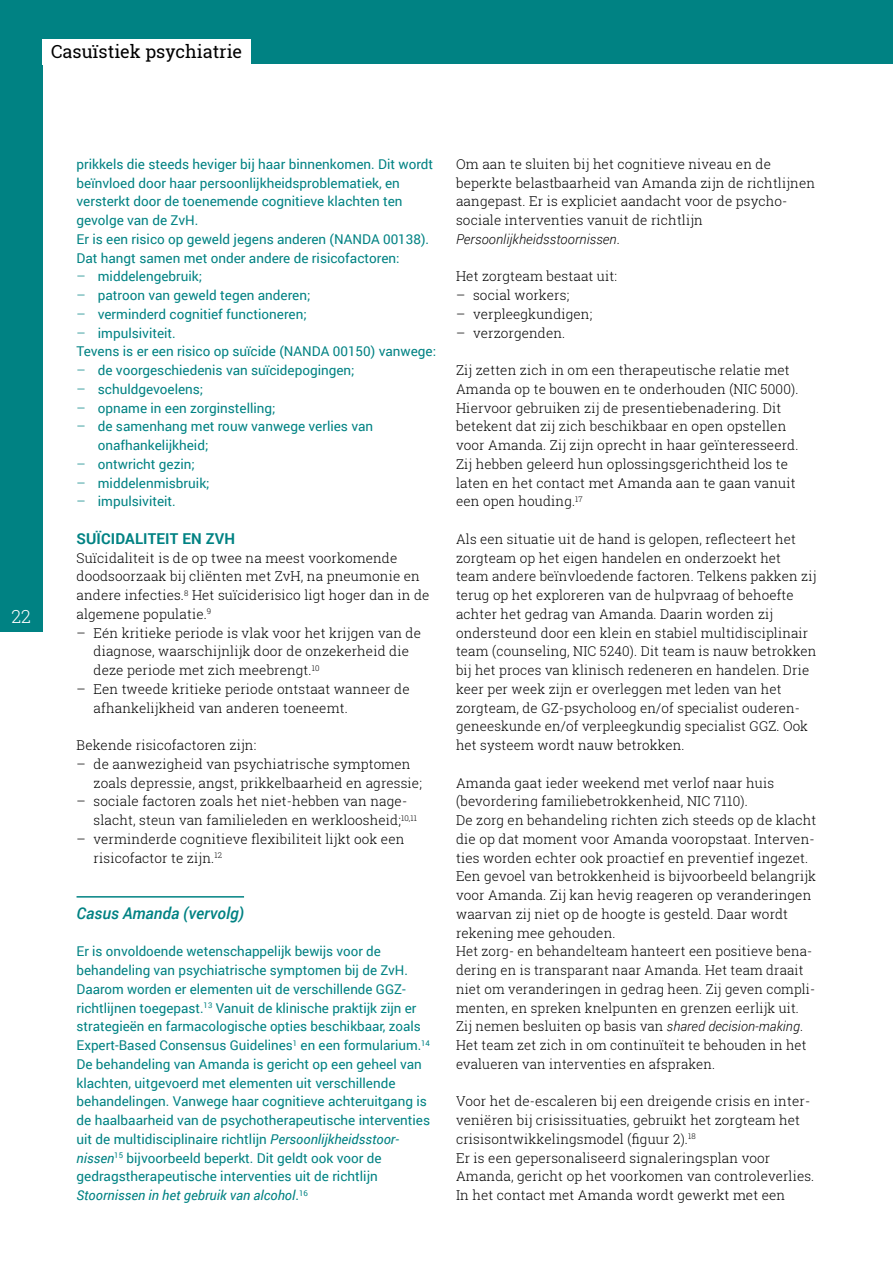
<style>
.page{position:relative;width:893px;height:1263px;background:#fff}
.page>*{position:absolute;margin:0;border:0;box-sizing:border-box;transform-origin:0 0}
.t1{font:18px "Roboto Slab";color:#000}
.t2{font:300 18px "Roboto Slab";color:#fff}
.t3{font:italic 500 16.2px "Roboto";color:#008283}
.t4{font:700 15px "Roboto";letter-spacing:.01em;color:#008283}
.t5{font:300 13.5px/18.8px "Roboto Slab";letter-spacing:.01em;color:#000}
.t6{font:13.5px/18.8px "Roboto";color:#008283}
.t7{font:italic 300 13.5px "Roboto";letter-spacing:.01em;color:#000}
.s1{font-family:"Roboto Slab";font-weight:300}
.s2{font-style:italic}
.s3{font-family:"Roboto Slab";font-style:normal}
.s4{font-family:"Roboto";font-style:italic}
</style>
<div class="page">
<div style="left:0;top:0;width:43px;height:631px;background:#008283"></div>
<div style="left:0;top:0;width:893px;height:64px;background:#008283"></div>
<div style="left:43px;top:39px;width:208px;height:26px;background:#fff"></div>
<hr style="left:77px;top:896px;width:167px;height:1px;background:#008283">
<h1 class="t1" style="left:51px;top:39px;width:193px">Casuïstiek psychiatrie</h1>
<h1 class="t2" style="left:11px;top:604px;width:21px">22</h1>
<p class="t6" style="left:77px;top:154px;width:358px">prikkels die steeds heviger bij haar binnenkomen. Dit wordt beïnvloed door haar persoonlijkheidsproblematiek, en versterkt door de toenemende cognitieve klachten ten gevolge van de ZvH.<br>Er is een risico op geweld jegens anderen (NANDA 00138).<br>Dat hangt samen met onder andere de risicofactoren:</p>
<p class="t6" style="left:77px;top:267px;width:127px"><span class="s1">–</span> middelengebruik;</p>
<p class="t6" style="left:77px;top:285px;width:235px"><span class="s1">–</span> patroon van geweld tegen anderen;</p>
<p class="t6" style="left:77px;top:304px;width:232px"><span class="s1">–</span> verminderd cognitief functioneren;</p>
<p class="t6" style="left:77px;top:323px;width:361px"><span class="s1">–</span> impulsiviteit.<br>Tevens is er een risico op suïcide (NANDA 00150) vanwege:</p>
<p class="t6" style="left:77px;top:360px;width:280px"><span class="s1">–</span> de voorgeschiedenis van suïcidepogingen;</p>
<p class="t6" style="left:77px;top:379px;width:128px"><span class="s1">–</span> schuldgevoelens;</p>
<p class="t6" style="left:77px;top:398px;width:201px"><span class="s1">–</span> opname in een zorginstelling;</p>
<p class="t6" style="left:98px;top:417px;width:277px;text-indent:-21px"><span class="s1">–</span> de samenhang met rouw vanwege verlies van onafhankelijkheid;</p>
<p class="t6" style="left:77px;top:454px;width:120px"><span class="s1">–</span> ontwricht gezin;</p>
<p class="t6" style="left:77px;top:473px;width:135px"><span class="s1">–</span> middelenmisbruik;</p>
<p class="t6" style="left:77px;top:492px;width:101px"><span class="s1">–</span> impulsiviteit.</p>
<p class="t4" style="left:77px;top:528px;width:160px">SUÏCIDALITEIT EN ZVH</p>
<p class="t5" style="left:77px;top:548px;width:354px">Suïcidaliteit is de op twee na meest voorkomende doodsoorzaak bij cliënten met ZvH, na pneumonie en andere infecties.<sup>8</sup> Het suïciderisico ligt hoger dan in de algemene populatie.<sup>9</sup></p>
<p class="t5" style="left:94px;top:623px;width:329px;text-indent:-17px">– Eén kritieke periode is vlak voor het krijgen van de diagnose, waarschijnlijk door de onzekerheid die deze periode met zich meebrengt.<sup>10</sup></p>
<p class="t5" style="left:94px;top:679px;width:318px;text-indent:-17px">– Een tweede kritieke periode ontstaat wanneer de afhankelijkheid van anderen toeneemt.</p>
<p class="t5" style="left:77px;top:735px;width:181px">Bekende risicofactoren zijn:</p>
<p class="t5" style="left:94px;top:754px;width:330px;text-indent:-17px">– de aanwezigheid van psychiatrische symptomen zoals depressie, angst, prikkelbaarheid en agressie;</p>
<p class="t5" style="left:94px;top:792px;width:325px;text-indent:-17px">– sociale factoren zoals het niet-hebben van nage&shy;slacht, steun van familieleden en werkloosheid;<sup>10,11</sup></p>
<p class="t5" style="left:94px;top:829px;width:312px;text-indent:-17px">– verminderde cognitieve flexibiliteit lijkt ook een risicofactor te zijn.<sup>12</sup></p>
<p class="t3" style="left:77px;top:902px;width:169px">Casus Amanda (vervolg)</p>
<p class="t6" style="left:77px;top:942px;width:355px">Er is onvoldoende wetenschappelijk bewijs voor de behandeling van psychiatrische symptomen bij de ZvH.<br>Daarom worden er elementen uit de verschillende GGZ&shy;richtlijnen toegepast.<sup>13</sup> Vanuit de klinische praktijk zijn er strategieën en farmacologische opties beschikbaar, zoals Expert-Based Consensus Guidelines<sup>1</sup> en een formularium.<sup>14<br></sup>De behandeling van Amanda is gericht op een geheel van klachten, uitgevoerd met elementen uit verschillende behandelingen. Vanwege haar cognitieve achteruitgang is de haalbaarheid van de psychotherapeutische interventies uit de multidisciplinaire richtlijn <span class="s2">Persoonlijkheidsstoor&shy;nissen</span><sup>15</sup> bijvoorbeeld beperkt. Dit geldt ook voor de gedragstherapeutische interventies uit de richtlijn <span class="s2">Stoornissen in het gebruik van alcohol</span>.<sup>16</sup></p>
<p class="t5" style="left:456px;top:154px;width:361px">Om aan te sluiten bij het cognitieve niveau en de beperkte belastbaarheid van Amanda zijn de richtlijnen aangepast. Er is expliciet aandacht voor de psycho&shy;sociale interventies vanuit de richtlijn</p>
<p class="t7" style="left:456px;top:230px;width:165px">Persoonlijkheidsstoornissen<span class="s3">.</span></p>
<p class="t5" style="left:456px;top:267px;width:163px">Het zorgteam bestaat uit:</p>
<p class="t5" style="left:456px;top:285px;width:115px">– social workers;</p>
<p class="t5" style="left:456px;top:304px;width:138px">– verpleegkundigen;</p>
<p class="t5" style="left:456px;top:323px;width:111px">– verzorgenden.</p>
<p class="t5" style="left:456px;top:360px;width:344px">Zij zetten zich in om een therapeutische relatie met Amanda op te bouwen en te onderhouden (NIC 5000).<br>Hiervoor gebruiken zij de presentiebenadering. Dit betekent dat zij zich beschikbaar en open opstellen voor Amanda. Zij zijn oprecht in haar geïnteresseerd.<br>Zij hebben geleerd hun oplossingsgerichtheid los te laten en het contact met Amanda aan te gaan vanuit een open houding.<sup>17</sup></p>
<p class="t5" style="left:456px;top:529px;width:362px">Als een situatie uit de hand is gelopen, reflecteert het zorgteam op het eigen handelen en onderzoekt het team andere beïnvloedende factoren. Telkens pakken zij terug op het exploreren van de hulpvraag of behoefte achter het gedrag van Amanda. Daarin worden zij ondersteund door een klein en stabiel multidisciplinair team (counseling, NIC 5240). Dit team is nauw betrokken bij het proces van klinisch redeneren en handelen. Drie keer per week zijn er overleggen met leden van het zorgteam, de GZ-psycholoog en/of specialist ouderen&shy;geneeskunde en/of verpleegkundig specialist GGZ. Ook het systeem wordt nauw betrokken.</p>
<p class="t5" style="left:456px;top:773px;width:362px">Amanda gaat ieder weekend met verlof naar huis (bevordering familiebetrokkenheid, NIC 7110).<br>De zorg en behandeling richten zich steeds op de klacht die op dat moment voor Amanda vooropstaat. Interven&shy;ties worden echter ook proactief en preventief ingezet.<br>Een gevoel van betrokkenheid is bijvoorbeeld belangrijk voor Amanda. Zij kan hevig reageren op veranderingen waarvan zij niet op de hoogte is gesteld. Daar wordt rekening mee gehouden.<br>Het zorg- en behandelteam hanteert een positieve bena&shy;dering en is transparant naar Amanda. Het team draait niet om veranderingen in gedrag heen. Zij geven compli&shy;menten, en spreken knelpunten en grenzen eerlijk uit.<br>Zij nemen besluiten op basis van <span class="s4">shared decision-making</span>.<br>Het team zet zich in om continuïteit te behouden in het evalueren van interventies en afspraken.</p>
<p class="t5" style="left:456px;top:1092px;width:360px">Voor het de-escaleren bij een dreigende crisis en inter&shy;veniëren bij crisissituaties, gebruikt het zorgteam het crisisontwikkelingsmodel (figuur 2).<sup>18<br></sup>Er is een gepersonaliseerd signaleringsplan voor Amanda, gericht op het voorkomen van controleverlies.<br>In het contact met Amanda wordt gewerkt met een</p>
</div>
